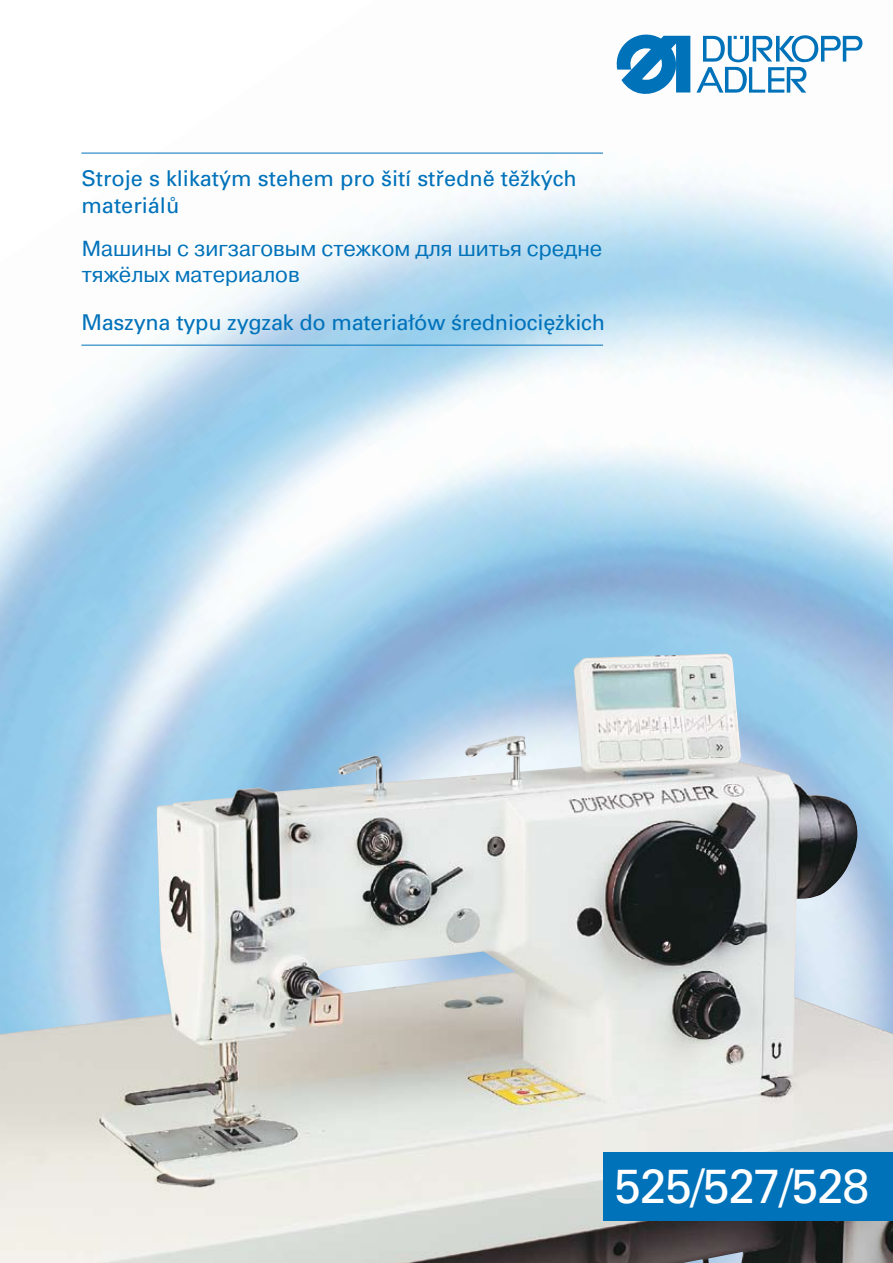
<style>
.page{position:relative;width:893px;height:1263px;background:#fff}
.page>*{position:absolute;margin:0;border:0;box-sizing:border-box;transform-origin:0 0}
.t1{font:48px "Univers CE";letter-spacing:-.025em;color:#fff}
.t2{font:21.75px/26.1px "Univers CE";color:#0072ba}
.t3{font:21.75px/26.1px "Pragma C";color:#0072ba}
</style>
<div class="page">
<img style="left:0;top:40px;width:893px;height:613px">
<img style="left:0;top:653px;width:893px;height:610px">
<div style="left:603px;top:1152px;width:290px;height:68px;background:#0072ba"></div>
<svg style="left:612px;top:34px;width:250px;height:69px"></svg>
<hr style="left:81px;top:153px;width:522px;height:1px;background:#0072ba">
<hr style="left:81px;top:345px;width:522px;height:1px;background:#0072ba">
<p class="t2" style="left:81px;top:166px;width:497px">Stroje s klikatým stehem pro šití středně těžkých materiálů</p>
<p class="t3" style="left:82px;top:235px;width:522px">Мaшины c зигзагoвым стежком для шитья средне тяжёлых материалов</p>
<p class="t2" style="left:81px;top:310px;width:525px">Maszyna typu zygzak do materiałów średniociężkich</p>
<h1 class="t1" style="left:614px;top:1159px;width:256px">525/527/528</h1>
</div>
